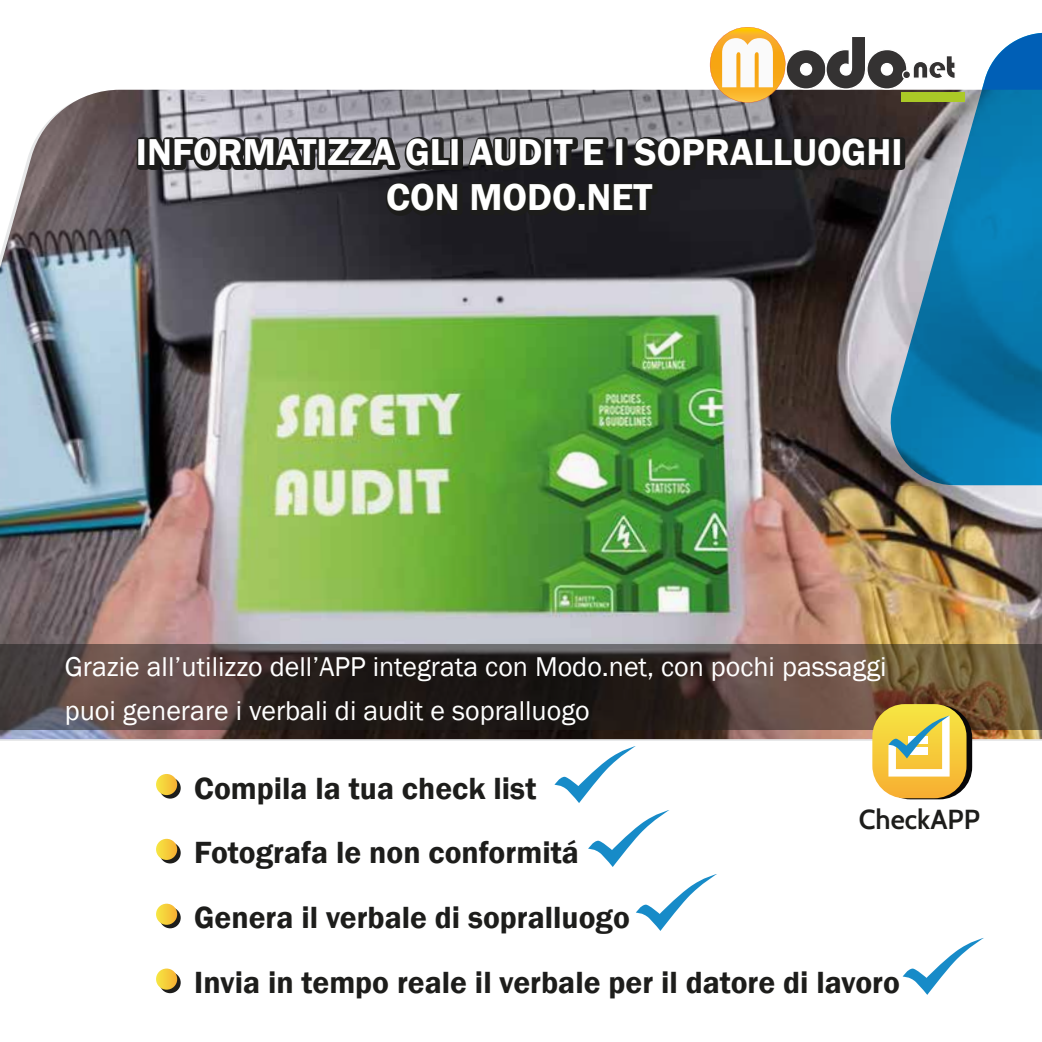
<style>
.page{position:relative;width:1042px;height:1042px;background:#fff}
.page>*{position:absolute;margin:0;border:0;box-sizing:border-box;transform-origin:0 0}
.t1{font:600 38.5px/45.5px "Franklin Gothic";color:#fff;text-align:center}
.t2{font:600 31.5px/64.8px "Franklin Gothic";color:#1d1d1b}
.t3{font:28px/43.8px "Franklin Gothic";color:#fff}
.t4{font:600 27.47px "Cabin";color:#1d1d1b}
</style>
<div class="page">
<img style="left:0;top:90px;width:1042px;height:649px">
<svg style="left:890px;top:33px;width:152px;height:452px;background:#2784b2"></svg>
<div style="left:901px;top:92px;width:64px;height:9px;background:#abc926"></div>
<div style="left:137px;top:137px;width:13px;height:33px;border:7px solid #1d1d1b"></div>
<svg style="left:144px;top:27px;width:812px;height:200px"></svg>
<svg style="left:0;top:644px;width:1042px;height:85px;background:#483a33"></svg>
<svg style="left:554px;top:746px;width:82px;height:57px"></svg>
<svg style="left:588px;top:810px;width:81px;height:57px"></svg>
<svg style="left:636px;top:874px;width:81px;height:57px"></svg>
<svg style="left:902px;top:938px;width:82px;height:57px"></svg>
<svg style="left:160px;top:777px;width:21px;height:21px"></svg>
<svg style="left:160px;top:842px;width:21px;height:21px"></svg>
<svg style="left:160px;top:907px;width:21px;height:21px"></svg>
<svg style="left:160px;top:972px;width:21px;height:21px"></svg>
<svg style="left:156px;top:774px;width:21px;height:21px"></svg>
<svg style="left:156px;top:839px;width:21px;height:21px"></svg>
<svg style="left:156px;top:903px;width:21px;height:22px"></svg>
<svg style="left:156px;top:968px;width:21px;height:21px"></svg>
<svg style="left:878px;top:705px;width:94px;height:94px"></svg>
<svg style="left:872px;top:704px;width:94px;height:94px"></svg>
<p class="t1" style="left:136px;top:130px;width:768px">INFORMATIZZA GLI AUDIT E I SOPRALLUOGHI<br>CON MODO.NET</p>
<p class="t3" style="left:65px;top:645px;width:823px">Grazie all’utilizzo dell’APP integrata con Modo.net, con pochi passaggi puoi generare i verbali di audit e sopralluogo</p>
<p class="t2" style="left:194px;top:756px;width:707px">Compila la tua check list<br>Fotografa le non conformitá<br>Genera il verbale di sopralluogo<br>Invia in tempo reale il verbale per il datore di lavoro</p>
<p class="t4" style="left:859px;top:803px;width:123px">CheckAPP</p>
</div>
